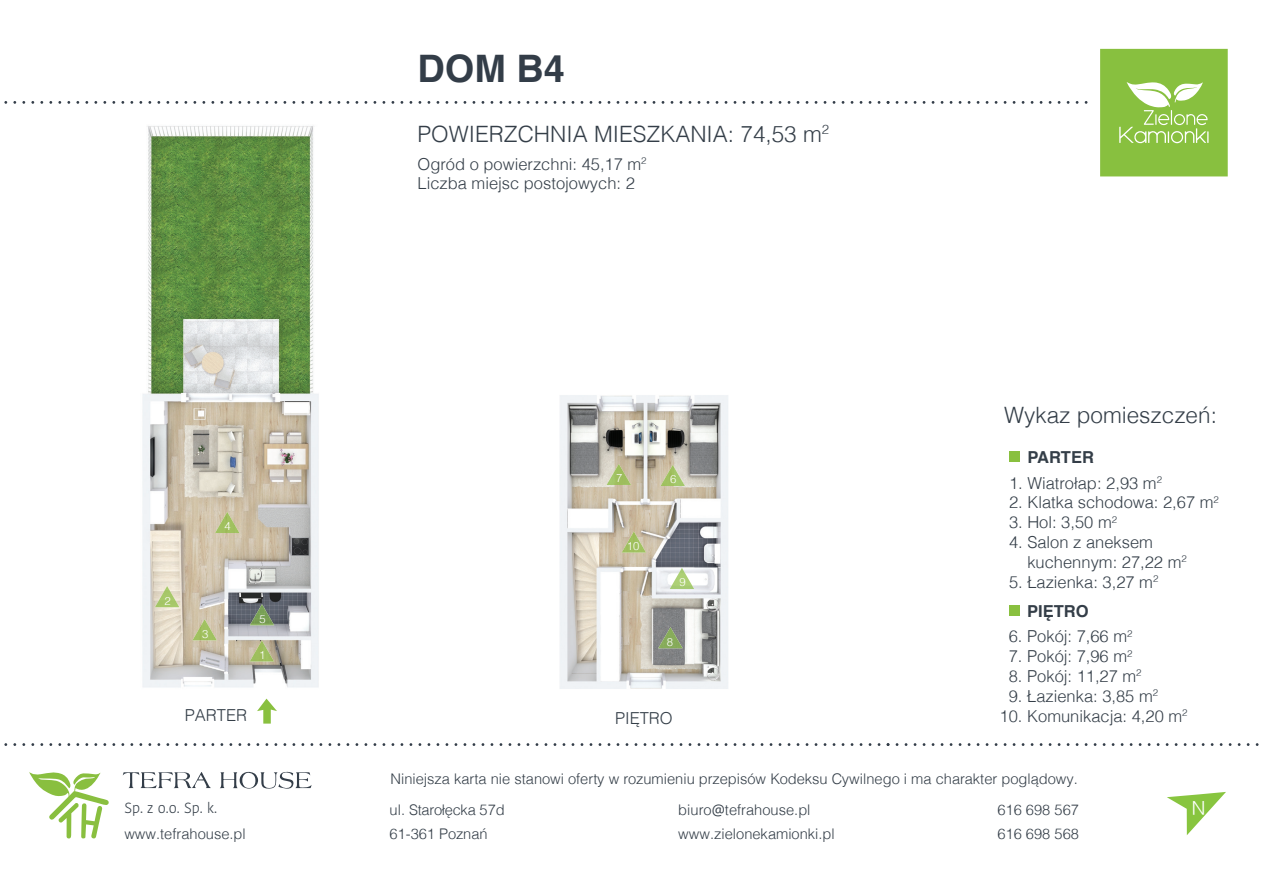
<style>
.page{position:relative;width:1263px;height:893px;background:#fff}
.page>*{position:absolute;margin:0;border:0;box-sizing:border-box;transform-origin:0 0}
.t1{font:700 37.8px "Helvetica";color:#333d48}
.t2{font:300 22.5px "Helvetica";color:#343e48}
.t3{font:300 19.2px "Helvetica";color:#fff}
.t4{font:300 16.5px/19.8px "Helvetica";color:#343e48}
.t5{font:700 16.5px "Helvetica";color:#343e48}
.t6{font:300 14.7px/24.5px "Helvetica";color:#343e48}
.t7{font:300 14.7px "Helvetica";letter-spacing:-.02em;color:#343e48}
.t8{font:300 14.7px "Kohinoor Bangla";color:#343e48}
.t9{font:300 11.25px "Helvetica";color:#fff}
.s1{font-family:"Open Sans";font-weight:400}
</style>
<div class="page">
<div style="left:1100px;top:49px;width:128px;height:127px;background:#88c03f"></div>
<svg style="left:1167px;top:792px;width:59px;height:43px"></svg>
<svg style="left:123px;top:772px;width:88px;height:16px"></svg>
<svg style="left:220px;top:771px;width:91px;height:18px"></svg>
<svg style="left:29px;top:772px;width:80px;height:67px"></svg>
<div style="left:1009px;top:451px;width:10px;height:11px;background:#89c03f"></div>
<div style="left:1009px;top:605px;width:11px;height:10px;background:#89c03f"></div>
<svg style="left:1119px;top:82px;width:89px;height:62px"></svg>
<div style="left:1175px;top:115px;width:9px;height:9px;background:#89c03f;border-radius:50%"></div>
<svg style="left:257px;top:699px;width:20px;height:25px"></svg>
<img style="left:142px;top:126px;width:177px;height:562px">
<img style="left:560px;top:395px;width:168px;height:294px">
<img style="left:250px;top:640px;width:24px;height:22px">
<img style="left:155px;top:586px;width:24px;height:21px">
<img style="left:192px;top:619px;width:25px;height:21px">
<img style="left:215px;top:512px;width:24px;height:21px">
<img style="left:250px;top:604px;width:24px;height:21px">
<img style="left:660px;top:465px;width:25px;height:21px">
<img style="left:606px;top:464px;width:25px;height:21px">
<img style="left:658px;top:627px;width:25px;height:21px">
<img style="left:670px;top:568px;width:24px;height:21px">
<img style="left:622px;top:531px;width:24px;height:22px">
<svg style="left:667px;top:638px;width:5px;height:8px"></svg>
<h1 class="t1" style="left:417px;top:38px;width:149px">DOM B4</h1>
<h2 class="t2" style="left:417px;top:115px;width:413px">POWIERZCHNIA MIESZKANIA: 74,53 m<sup>2</sup></h2>
<p class="t4" style="left:417px;top:153px;width:231px">Ogród o powierzchni: 45,17 m<sup>2<br></sup>Liczba miejsc postojowych: 2</p>
<p class="t9" style="left:165px;top:591px;width:8px">2</p>
<p class="t9" style="left:225px;top:517px;width:8px">4</p>
<p class="t9" style="left:202px;top:624px;width:8px">3</p>
<p class="t9" style="left:259px;top:609px;width:8px">5</p>
<p class="t9" style="left:259px;top:645px;width:8px">1</p>
<p class="t9" style="left:616px;top:469px;width:8px">7</p>
<p class="t9" style="left:670px;top:470px;width:8px">6</p>
<p class="t9" style="left:627px;top:536px;width:14px">10</p>
<p class="t9" style="left:679px;top:573px;width:8px">9</p>
<p class="t4" style="left:185px;top:704px;width:64px">PARTER</p>
<p class="t4" style="left:615px;top:707px;width:59px">PIĘTRO</p>
<h2 class="t2" style="left:1004px;top:395px;width:214px">Wykaz pomieszczeń:</h2>
<p class="t5" style="left:1027px;top:444px;width:68px">PARTER</p>
<p class="t4" style="left:1009px;top:472px;width:154px">1. Wiatrołap: 2,93 m<sup>2</sup></p>
<p class="t4" style="left:1009px;top:491px;width:211px">2. Klatka schodowa: 2,67 m<sup>2</sup></p>
<p class="t4" style="left:1009px;top:511px;width:110px">3. Hol: 3,50 m<sup>2</sup></p>
<p class="t4" style="left:1027px;top:531px;width:161px;text-indent:-18px">4. Salon z aneksem kuchennym: 27,22 m<sup>2</sup></p>
<p class="t4" style="left:1009px;top:571px;width:151px">5. Łazienka: 3,27 m<sup>2</sup></p>
<p class="t5" style="left:1027px;top:598px;width:63px">PIĘTRO</p>
<p class="t4" style="left:1009px;top:625px;width:125px">6. Pokój: 7,66 m<sup>2</sup></p>
<p class="t4" style="left:1009px;top:645px;width:125px">7. Pokój: 7,96 m<sup>2</sup></p>
<p class="t4" style="left:1009px;top:665px;width:134px">8. Pokój: 11,27 m<sup>2</sup></p>
<p class="t4" style="left:1009px;top:685px;width:151px">9. Łazienka: 3,85 m<sup>2</sup></p>
<p class="t4" style="left:1000px;top:705px;width:189px">10. Komunikacja: 4,20 m<sup>2</sup></p>
<p class="t6" style="left:390px;top:765px;width:689px">Niniejsza karta nie stanowi oferty w rozumieniu przepisów Kodeksu Cywilnego i ma charakter poglądowy.</p>
<p class="t6" style="left:678px;top:796px;width:134px">biuro<span class="s1">@</span>tefrahouse.pl</p>
<p class="t3" style="left:1205px;top:824px;width:15px;rotate:180deg">N</p>
<p class="t8" style="left:124px;top:797px;width:94px">Sp. z o.o. Sp. k.</p>
<p class="t7" style="left:390px;top:797px;width:117px">ul. Starołęcka 57d</p>
<p class="t6" style="left:124px;top:821px;width:123px">www.tefrahouse.pl</p>
<p class="t6" style="left:390px;top:821px;width:99px">61-361 Poznań</p>
<p class="t6" style="left:678px;top:821px;width:158px">www.zielonekamionki.pl</p>
<p class="t6" style="left:997px;top:796px;width:83px">616 698 567<br>616 698 568</p>
</div>
